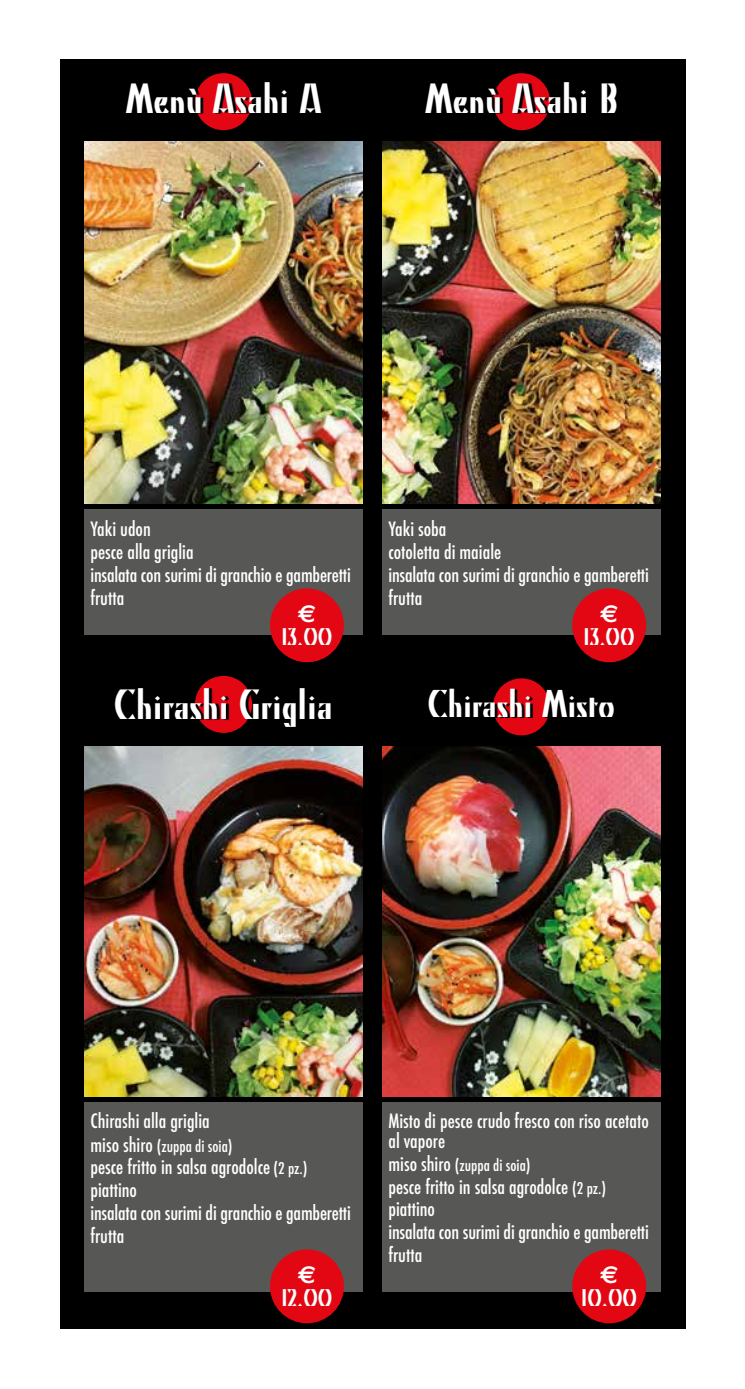
<style>
.page{position:relative;width:745px;height:1389px;background:#fff}
.page>*{position:absolute;margin:0;border:0;box-sizing:border-box;transform-origin:0 0}
.t1{font:42px "Kino";color:#fff}
.t2{font:38.5px "Kino";color:#fff}
.t3{font:24.5px "Kino";color:#fff}
.t4{font:700 24.5px "Euro Sans";color:#fff}
.t5{font:500 condensed 19.25px/23.1px "Futura";color:#fff}
.t6{font:500 condensed 15.75px "Futura";color:#fff}
.s1{font-size:19.25px}
.s2{font-size:15.75px}
</style>
<div class="page">
<hr style="left:744px;top:0;width:1px;height:1389px;background:#000">
<div style="left:60px;top:60px;width:625px;height:1269px;background:#000"></div>
<img style="left:382px;top:141px;width:278px;height:363px">
<div style="left:382px;top:509px;width:278px;height:126px;background:#575756"></div>
<img style="left:84px;top:141px;width:278px;height:363px">
<div style="left:195px;top:73px;width:57px;height:57px;background:#e30613;border-radius:50%"></div>
<svg style="left:195px;top:83px;width:57px;height:30px"></svg>
<div style="left:84px;top:509px;width:278px;height:126px;background:#575756"></div>
<div style="left:270px;top:588px;width:74px;height:74px;background:#e30613;border-radius:50%"></div>
<div style="left:492px;top:73px;width:57px;height:57px;background:#e30613;border-radius:50%"></div>
<svg style="left:492px;top:83px;width:58px;height:30px"></svg>
<div style="left:572px;top:588px;width:73px;height:74px;background:#e30613;border-radius:50%"></div>
<img style="left:84px;top:747px;width:278px;height:349px">
<div style="left:195px;top:676px;width:57px;height:57px;background:#e30613;border-radius:50%"></div>
<svg style="left:195px;top:688px;width:57px;height:39px"></svg>
<div style="left:84px;top:1102px;width:278px;height:190px;background:#575756"></div>
<div style="left:270px;top:1249px;width:74px;height:74px;background:#e30613;border-radius:50%"></div>
<img style="left:382px;top:747px;width:278px;height:349px">
<div style="left:492px;top:678px;width:57px;height:57px;background:#e30613;border-radius:50%"></div>
<svg style="left:492px;top:689px;width:57px;height:28px"></svg>
<div style="left:382px;top:1102px;width:278px;height:190px;background:#575756"></div>
<div style="left:572px;top:1249px;width:73px;height:74px;background:#e30613;border-radius:50%"></div>
<h1 class="t1" style="left:126px;top:75px;width:197px">Menù Asahi A</h1>
<h1 class="t1" style="left:425px;top:75px;width:194px">Menù Asahi B</h1>
<p class="t5" style="left:90px;top:517px;width:262px">Yaki udon<br>pesce alla griglia<br>insalata con surimi di granchio e gamberetti frutta</p>
<p class="t4" style="left:297px;top:599px;width:20px">€</p>
<p class="t3" style="left:281px;top:622px;width:53px">13.00</p>
<h1 class="t1" style="left:114px;top:680px;width:220px">Chirashi Griglia</h1>
<p class="t5" style="left:388px;top:517px;width:262px">Yaki soba<br>cotoletta di maiale<br>insalata con surimi di granchio e gamberetti frutta</p>
<p class="t4" style="left:599px;top:599px;width:20px">€</p>
<p class="t3" style="left:583px;top:622px;width:53px">13.00</p>
<h2 class="t2" style="left:427px;top:682px;width:189px">Chirashi Misto</h2>
<p class="t5" style="left:90px;top:1110px;width:121px">Chirashi alla griglia</p>
<p class="t6" style="left:90px;top:1136px;width:144px"><span class="s1">miso shiro</span> (zuppa di soia)</p>
<p class="t5" style="left:90px;top:1156px;width:262px">pesce fritto in salsa agrodolce <span class="s2">(2 pz.) </span>piattino<br>insalata con surimi di granchio e gamberetti frutta</p>
<p class="t4" style="left:297px;top:1260px;width:20px">€</p>
<p class="t3" style="left:281px;top:1283px;width:53px">12.00</p>
<p class="t5" style="left:388px;top:1112px;width:262px;line-height:19.2px">Misto di pesce crudo fresco con riso acetato al vapore</p>
<p class="t6" style="left:388px;top:1155px;width:144px"><span class="s1">miso shiro</span> (zuppa di soia)</p>
<p class="t5" style="left:388px;top:1175px;width:262px">pesce fritto in salsa agrodolce <span class="s2">(2 pz.) </span>piattino<br>insalata con surimi di granchio e gamberetti frutta</p>
<p class="t4" style="left:599px;top:1260px;width:20px">€</p>
<p class="t3" style="left:581px;top:1283px;width:57px">10.00</p>
</div>
